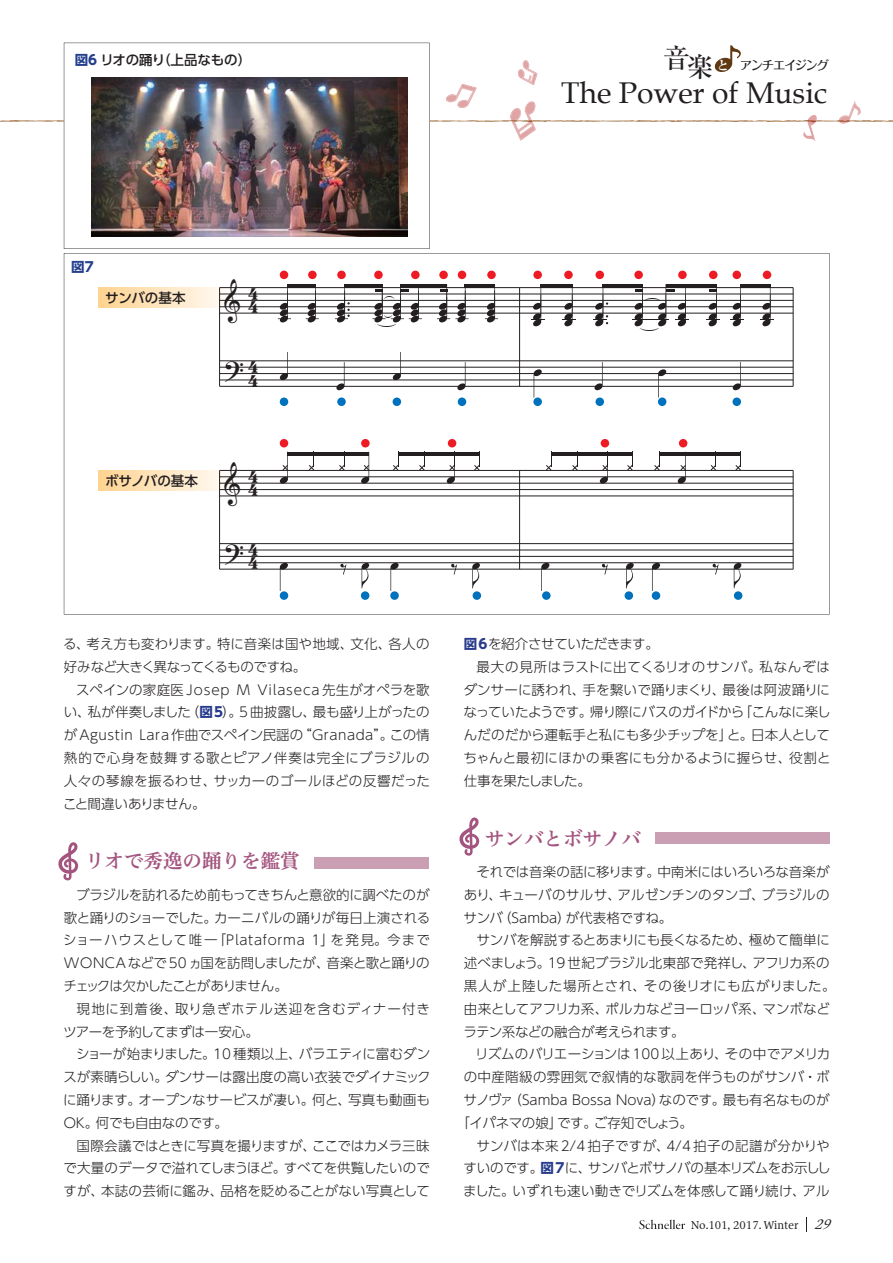
<style>
.page{position:relative;width:893px;height:1263px;background:#fff}
.page>*{position:absolute;margin:0;border:0;box-sizing:border-box;transform-origin:0 0}
.t1{font:34.35px "Sonata";color:#231f20;scale:.52 1}
.t2{font:30.75px "Sonata";color:#231f20;scale:.59 1}
.t3{font:30px "Book Antiqua";color:#231f20}
.t4{font:27.75px/59.6px "Sonata Std";color:#231f20}
.t5{font:25.5px "Sonata";color:#231f20}
.t6{font:19.5px "Hiragino UD Serif Std W6 90 pv RKSJ H";color:#a4557f}
.t7{font:18.75px "Sonata";color:#231f20;scale:.96 1}
.t8{font:14.4px "Sonata";color:#231f20;scale:1.25 1}
.t9{font:13.5px/22.8px "UD Shin Go Pro Light 90 pv RKSJ H";letter-spacing:-.005em;color:#231f20;text-align:justify}
.t10{font:13.5px/22.8px "UD Shin Go Pro Light 90 pv RKSJ H";letter-spacing:.025em;color:#231f20}
.t11{font:13.5px "UD Shin Go Pro Light 90 pv RKSJ H";letter-spacing:-.035em;color:#231f20}
.t12{font:13.5px "UD Shin Go Pro Light 90 pv RKSJ H";letter-spacing:.04em;color:#231f20}
.t13{font:13.5px "UD Shin Go Pro Light 90 pv RKSJ H";letter-spacing:.02em;color:#231f20}
.t14{font:13.5px "UD Shin Go Pro Medium 90 pv RKSJ H";letter-spacing:-.005em;color:#231f20}
.t15{font:13.5px "UD Shin Go Pro Light 90 pv RKSJ H";letter-spacing:.035em;color:#231f20}
.t16{font:13.5px "UD Shin Go Pro Light 90 pv RKSJ H";letter-spacing:-.025em;color:#231f20}
.t17{font:13.5px "UD Shin Go Pro Light 90 pv RKSJ H";letter-spacing:-.03em;color:#231f20}
.t18{font:13.5px "UD Shin Go Pro Light 90 pv RKSJ H";letter-spacing:-.06em;color:#231f20}
.t19{font:13.5px "UD Shin Go Pro Bold 90 pv RKSJ H";color:#25408e}
.t20{font:12.45px "Folk Pro Medium 90 pv RKSJ H";letter-spacing:-.11em;color:#231f20}
.t21{font:10.5px "Hiragino UD Serif Std W4 90 pv RKSJ H";color:#231f20}
.s1{font-family:"UD Shin Go Pro Bold 90 pv RKSJ H";color:#25408e}
.s2{font-family:"Ryumin Pro Medium 90 pv RKSJ H";font-size:27px}
.s3{font-family:"Ryumin Pro Ex Bold 90 pv RKSJ H";color:#fff}
.s4{font-family:"UD Shin Go Pro Bold 90 pv RKSJ H";color:#283b8d}
.s5{font-style:italic;font-size:12.75px}
</style>
<div class="page">
<svg style="left:639px;top:1220px;width:46px;height:9px"></svg>
<svg style="left:806px;top:1218px;width:1px;height:14px"></svg>
<svg style="left:58px;top:842px;width:20px;height:38px"></svg>
<div style="left:313px;top:857px;width:115px;height:11px;background:#ca9fb3"></div>
<svg style="left:459px;top:817px;width:20px;height:39px"></svg>
<div style="left:655px;top:832px;width:174px;height:11px;background:#ca9fb3"></div>
<svg style="left:64px;top:253px;width:765px;height:362px"></svg>
<img style="left:64px;top:43px;width:365px;height:206px">
<svg style="left:0;top:45px;width:892px;height:96px"></svg>
<img style="left:803px;top:117px;width:13px;height:24px">
<svg style="left:225px;top:361px;width:18px;height:21px"></svg>
<svg style="left:225px;top:544px;width:18px;height:21px"></svg>
<p class="t14" style="left:75px;top:55px;width:178px"><span class="s1">図6</span> リオの踊り（上品なもの）</p>
<p class="t20" style="left:663px;top:60px;width:167px"><span class="s2">音楽</span><span class="s3">と</span> アンチエイジング</p>
<h3 class="t3" style="left:561px;top:76px;width:268px">The Power of Music</h3>
<p class="t19" style="left:71px;top:262px;width:24px">図7</p>
<p class="t14" style="left:105px;top:293px;width:82px">サンバの基本</p>
<h3 class="t5" style="left:224px;top:289px;width:17px">-</h3>
<h3 class="t4" style="left:248px;top:254px;width:11px">4</h3>
<h3 class="t4" style="left:248px;top:268px;width:11px">4<br>4</h3>
<h3 class="t4" style="left:248px;top:341px;width:11px">4</h3>
<p class="t14" style="left:105px;top:476px;width:94px">ボサノバの基本</p>
<h3 class="t5" style="left:224px;top:472px;width:17px">-</h3>
<h3 class="t4" style="left:248px;top:437px;width:11px">4</h3>
<h3 class="t4" style="left:248px;top:451px;width:11px">4<br>4</h3>
<h3 class="t4" style="left:248px;top:524px;width:11px">4</h3>
<h3 class="t7" style="left:402px;top:296px;width:5px;rotate:90deg">(</h3>
<p class="t8" style="left:378px;top:318px;width:4px;rotate:-90deg">(</p>
<h1 class="t1" style="left:362px;top:327px;width:7px;rotate:-90deg">(</h1>
<p class="t9" style="left:63px;top:634px;width:368px">る、考え方も変わります。特に音楽は国や地域、文化、各人の好みなど大きく異なってくるものですね。</p>
<p class="t9" style="left:63px;top:680px;width:368px;text-indent:13px">スペインの家庭医 Josep M Vilaseca 先生がオペラを歌い、私が伴奏しました（<span class="s4">図 5</span>）。5 曲披露し、最も盛り上がったのがAgustin Lara作曲でスペイン民謡の“Granada”。この情熱的で心身を鼓舞する歌とピアノ伴奏は完全にブラジルの人々の琴線を振るわせ、サッカーのゴールほどの反響だったこと間違いありません。</p>
<h3 class="t6" style="left:85px;top:854px;width:216px">リオで秀逸の踊りを鑑賞</h3>
<p class="t9" style="left:63px;top:885px;width:368px;text-indent:13px">ブラジルを訪れるため前もってきちんと意欲的に調べたのが歌と踊りのショーでした。カーニバルの踊りが毎日上演されるショーハウスとして唯一「Plataforma 1」を発見。今までWONCA などで 50 ヵ国を訪問しましたが、音楽と歌と踊りのチェックは欠かしたことがありません。</p>
<p class="t10" style="left:63px;top:999px;width:368px;text-indent:13px">現地に到着後、取り急ぎホテル送迎を含むディナー付きツアーを予約してまずは一安心。</p>
<p class="t9" style="left:63px;top:1045px;width:369px;text-indent:13px">ショーが始まりました。10 種類以上、バラエティに富むダンスが素晴らしい。ダンサーは露出度の高い衣装でダイナミックに踊ります。オープンなサービスが凄い。何と、写真も動画もＯＫ。何でも自由なのです。</p>
<p class="t9" style="left:64px;top:1136px;width:368px;text-indent:13px">国際会議ではときに写真を撮りますが、ここではカメラ三昧で大量のデータで溢れてしまうほど。すべてを供覧したいのですが、本誌の芸術に鑑み、品格を貶めることがない写真として</p>
<h2 class="t2" style="left:674px;top:298px;width:7px;rotate:90deg">(</h2>
<h1 class="t1" style="left:625px;top:331px;width:7px;rotate:-90deg">(</h1>
<p class="t17" style="left:463px;top:639px;width:197px"><span class="s4">図6</span>を紹介させていただきます。</p>
<p class="t15" style="left:476px;top:662px;width:355px">最大の見所はラストに出てくるリオのサンバ。私なんぞは</p>
<p class="t9" style="left:463px;top:680px;width:368px">ダンサーに誘われ、手を繋いで踊りまくり、最後は阿波踊りに</p>
<p class="t11" style="left:463px;top:707px;width:368px">なっていたようです。帰り際にバスのガイドから「こんなに楽し</p>
<p class="t9" style="left:463px;top:726px;width:367px">んだのだから運転手と私にも多少チップを」と。日本人として</p>
<p class="t13" style="left:463px;top:753px;width:368px">ちゃんと最初にほかの乗客にも分かるように握らせ、役割と</p>
<p class="t18" style="left:463px;top:776px;width:129px">仕事を果たしました。</p>
<h3 class="t6" style="left:485px;top:831px;width:157px">サンバとボサノバ</h3>
<p class="t9" style="left:463px;top:862px;width:367px;text-indent:13px">それでは音楽の話に移ります。中南米にはいろいろな音楽があり、キューバのサルサ、アルゼンチンのタンゴ、ブラジルのサンバ（Samba）が代表格ですね。</p>
<p class="t9" style="left:463px;top:931px;width:373px;text-align:left;text-indent:13px">サンバを解説するとあまりにも長くなるため、極めて簡単に述べましょう。19 世紀ブラジル北東部で発祥し、アフリカ系の黒人が上陸した場所とされ、その後リオにも広がりました。由来としてアフリカ系、ポルカなどヨーロッパ系、マンボなどラテン系などの融合が考えられます。</p>
<p class="t9" style="left:475px;top:1045px;width:356px">リズムのバリエーションは100 以上あり、その中でアメリカ</p>
<p class="t10" style="left:463px;top:1068px;width:367px">の中産階級の雰囲気で叙情的な歌詞を伴うものがサンバ・ボ</p>
<p class="t9" style="left:463px;top:1090px;width:367px">サノヴァ（Samba Bossa Nova）なのです。最も有名なものが</p>
<p class="t16" style="left:456px;top:1118px;width:238px">「イパネマの娘」です。ご存知でしょう。</p>
<p class="t12" style="left:476px;top:1140px;width:355px">サンバは本来2/4拍子ですが、4/4拍子の記譜が分かりや</p>
<p class="t11" style="left:463px;top:1163px;width:368px">すいのです。<span class="s4">図7</span>に、サンバとボサノバの基本リズムをお示しし</p>
<p class="t9" style="left:463px;top:1182px;width:368px">ました。いずれも速い動きでリズムを体感して踊り続け、アル</p>
<p class="t21" style="left:690px;top:1221px;width:145px">No.101, 2017. Winter <span class="s5">29</span></p>
</div>
